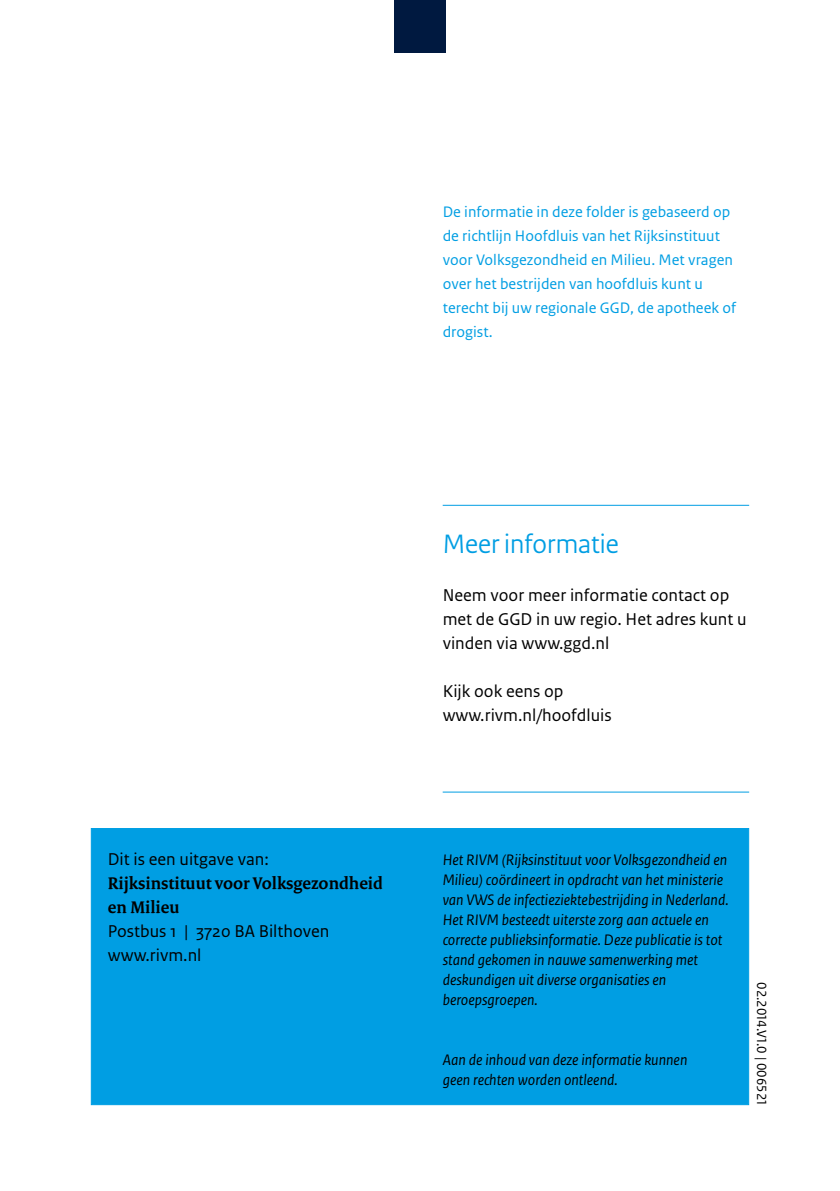
<style>
.page{position:relative;width:840px;height:1191px;background:#fff}
.page>*{position:absolute;margin:0;border:0;box-sizing:border-box;transform-origin:0 0}
._04_RIVM_Paragraafko{font:28px "Rijksoverheid Sans Heading";color:#009ee3}
._10_RIVM_Broodtekst{font:18px/24px "Rijksoverheid Sans Text";color:#000}
._10_RIVM_Broodtekst-2{font:700 18px/24px "Rijksoverheid Serif";color:#000}
._00_RIVM_Disclaimer{font:italic 16px/20px "Rijksoverheid Sans Text";color:#000}
._10_RIVM_Broodtekst-3{font:16px/24px "Rijksoverheid Sans Text";color:#009ee3}
.t1{font:14px "Rijksoverheid Sans Text";color:#000}
</style>
<div class="page">
<div style="left:91px;top:828px;width:657px;height:277px;background:#009ee3;border:1px solid #009ee3"></div>
<hr style="left:442px;top:505px;width:306px;height:1px;background:#009ee3">
<hr style="left:442px;top:791px;width:306px;height:1px;background:#009ee3">
<div style="left:394px;top:0;width:51px;height:52px;background:#001940"></div>
<p class="_10_RIVM_Broodtekst-3" style="left:442px;top:200px;width:295px">De informatie in deze folder is gebaseerd op de richtlijn Hoofdluis van het Rijksinstituut voor Volksgezondheid en Milieu. Met vragen over het bestrijden van hoofdluis kunt u terecht bij uw regionale GGD, de apotheek of drogist.</p>
<p class="_10_RIVM_Broodtekst" style="left:108px;top:847px;width:162px">Dit is een uitgave van:</p>
<p class="_10_RIVM_Broodtekst-2" style="left:108px;top:871px;width:276px">Rijksinstituut voor Volksgezondheid en Milieu</p>
<p class="_10_RIVM_Broodtekst" style="left:108px;top:919px;width:223px">Postbus 1 | 3720 BA Bilthoven</p>
<p class="_10_RIVM_Broodtekst" style="left:108px;top:943px;width:95px">www.rivm.nl</p>
<p class="_04_RIVM_Paragraafko" style="left:442px;top:527px;width:177px">Meer informatie</p>
<p class="_10_RIVM_Broodtekst" style="left:442px;top:583px;width:305px">Neem voor meer informatie contact op met de GGD in uw regio. Het adres kunt u vinden via www.ggd.nl</p>
<p class="_10_RIVM_Broodtekst" style="left:442px;top:679px;width:122px">Kijk ook eens op</p>
<p class="_10_RIVM_Broodtekst" style="left:442px;top:703px;width:170px">www.rivm.nl/hoofdluis</p>
<p class="_00_RIVM_Disclaimer" style="left:442px;top:850px;width:287px">Het RIVM (Rijksinstituut voor Volksgezondheid en Milieu) coördineert in opdracht van het ministerie van VWS de infectieziektebestrijding in Nederland.<br>Het RIVM besteedt uiterste zorg aan actuele en correcte publieksinformatie. Deze publicatie is tot stand gekomen in nauwe samenwerking met deskundigen uit diverse organisaties en beroepsgroepen.</p>
<p class="_00_RIVM_Disclaimer" style="left:442px;top:1050px;width:246px">Aan de inhoud van deze informatie kunnen geen rechten worden ontleend.</p>
<p class="t1" style="left:769px;top:982px;width:125px;rotate:90deg">02.2014.V1.0 | 006521</p>
</div>
